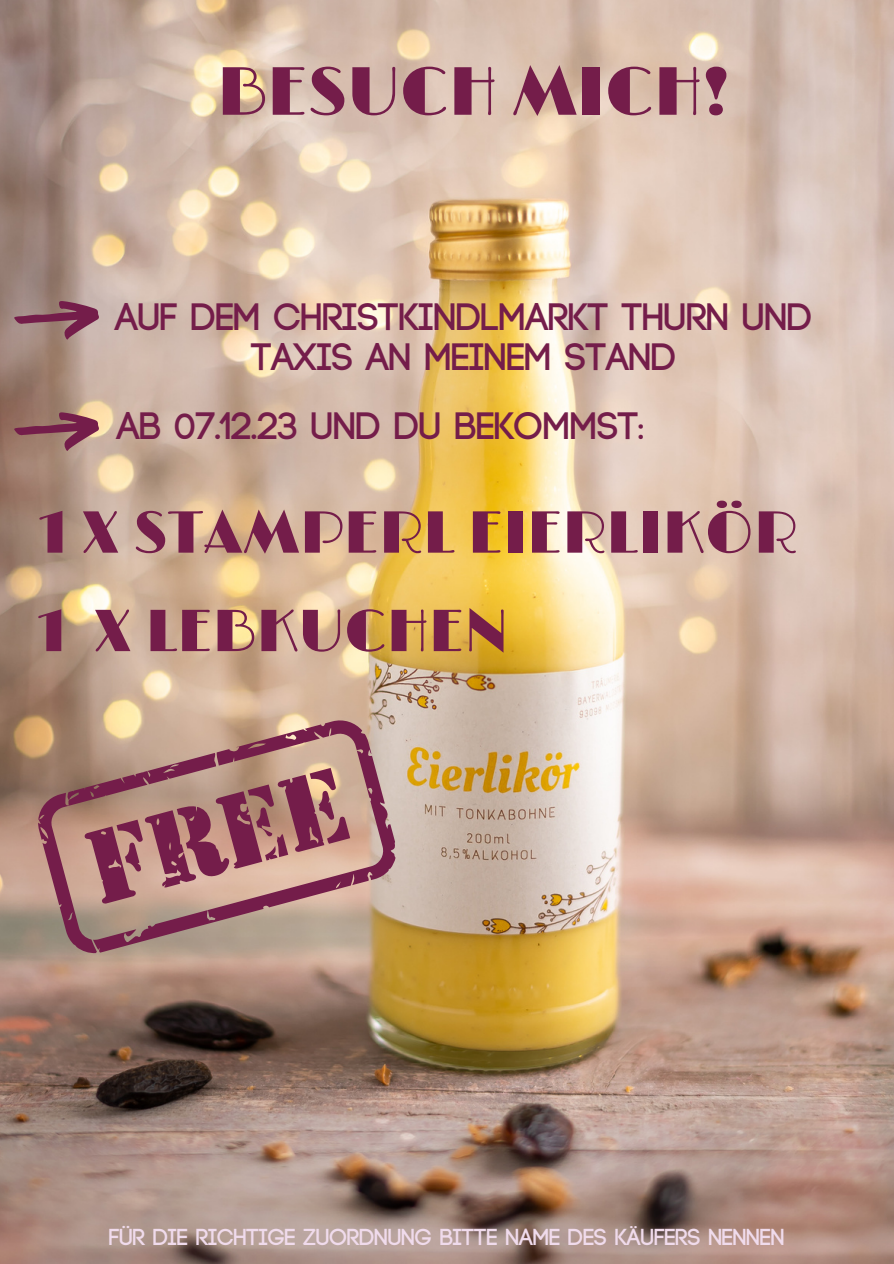
<style>
.page{position:relative;width:894px;height:1264px;background:#fff}
.page>*{position:absolute;margin:0;border:0;box-sizing:border-box;transform-origin:0 0}
.t1{font:68.7px "Limelight";color:#741d4a}
.t2{font:59.7px "Limelight";color:#741d4a}
.t3{font:700 38.1px/40.5px "Code";color:#741d4a;text-align:center}
.t4{font:700 23.1px "Code";color:#f0dbec}
</style>
<div class="page">
<img style="left:0;top:0;width:893px;height:1263px">
<svg style="left:38px;top:720px;width:357px;height:233px;background:#ad807c"></svg>
<svg style="left:14px;top:301px;width:85px;height:39px;background:#976973"></svg>
<svg style="left:14px;top:412px;width:85px;height:39px;background:#986567"></svg>
<p class="t1" style="left:217px;top:52px;width:515px">BESUCH MICH!</p>
<p class="t3" style="left:116px;top:298px;width:697px">AUF DEM CHRISTKINDLMARKT THURN UND<br>TAXIS AN MEINEM STAND</p>
<p class="t3" style="left:117px;top:408px;width:528px">AB 07.12.23 UND DU BEKOMMST:</p>
<p class="t2" style="left:39px;top:498px;width:759px">1 X STAMPERL EIERLIKÖR</p>
<p class="t2" style="left:38px;top:596px;width:472px">1 X LEBKUCHEN</p>
<p class="t4" style="left:109px;top:1226px;width:677px">FÜR DIE RICHTIGE ZUORDNUNG BITTE NAME DES KÄUFERS NENNEN</p>
</div>
